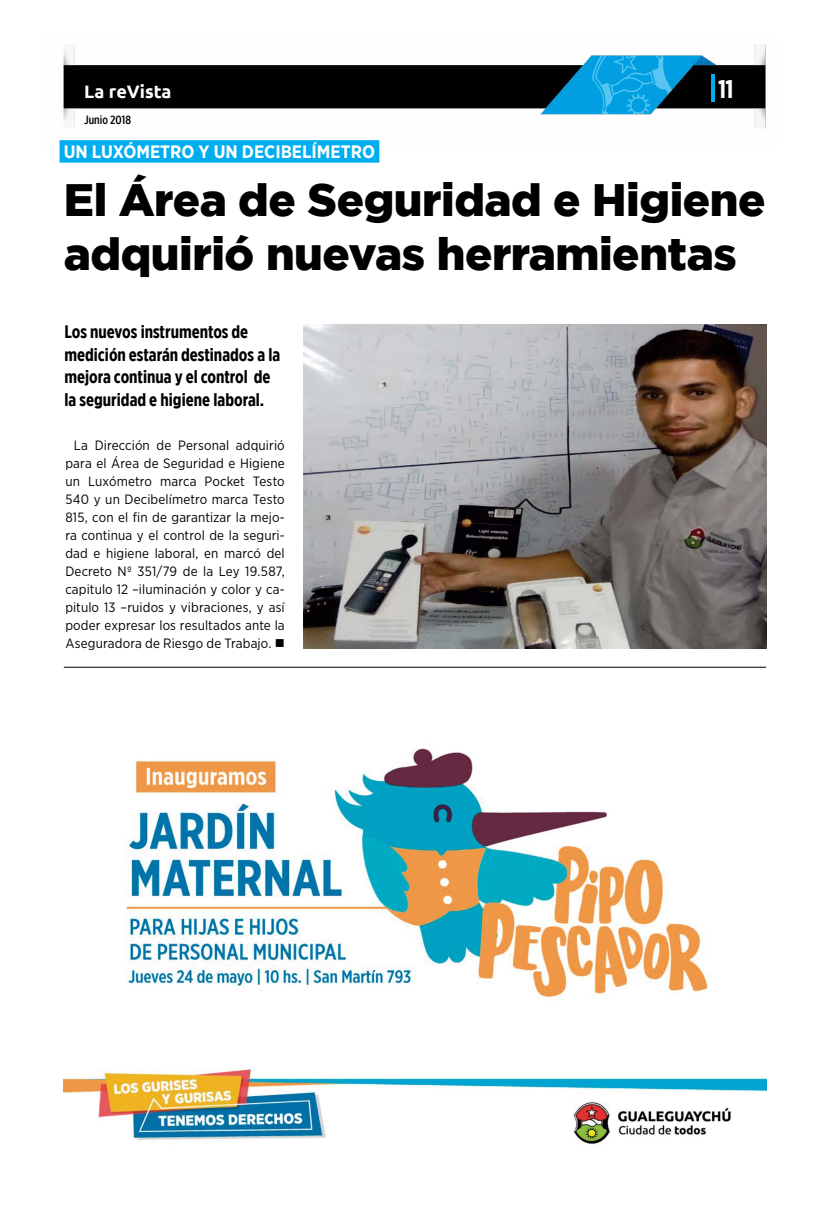
<style>
.page{position:relative;width:830px;height:1212px;background:#fff}
.page>*{position:absolute;margin:0;border:0;box-sizing:border-box;transform-origin:0 0}
.t1{font:900 45.3px/53.4px "Gotham";letter-spacing:-.01em;color:#000}
.t2{font:700 25.5px "Gotham X Narrow";color:#fff}
.t3{font:700 18px/22.5px "Gotham X Narrow";color:#000}
.t4{font:700 18px "Gotham Narrow";color:#fff}
.t5{font:700 18px "Ubuntu";color:#fff}
.t6{font:13.5px/18px "Gotham Narrow";letter-spacing:.01em;color:#000;text-align:justify}
.t7{font:500 12px "Gotham X Narrow";color:#000}
</style>
<div class="page">
<img style="left:59px;top:44px;width:707px;height:104px">
<hr style="left:711px;top:74px;width:3px;height:27px;background:#00aeef">
<img style="left:304px;top:324px;width:461px;height:324px">
<div style="left:60px;top:140px;width:319px;height:23px;background:#00aeef"></div>
<img style="left:64px;top:748px;width:701px;height:397px">
<hr style="left:64px;top:667px;width:701px;height:1px;background:#000">
<h3 class="t5" style="left:84px;top:80px;width:89px">La reVista</h3>
<p class="t7" style="left:84px;top:113px;width:48px">Junio 2018</p>
<h3 class="t4" style="left:64px;top:141px;width:312px">UN LUXÓMETRO Y UN DECIBELÍMETRO</h3>
<h2 class="t2" style="left:717px;top:73px;width:17px">11</h2>
<h1 class="t1" style="left:64px;top:173px;width:703px">El Área de Seguridad e Higiene adquirió nuevas herramientas</h1>
<h3 class="t3" style="left:64px;top:321px;width:217px">Los nuevos instrumentos de medición estarán destinados a la mejora continua y el control de la seguridad e higiene laboral.</h3>
<p class="t6" style="left:65px;top:436px;width:221px;text-indent:9px">La Dirección de Personal adquirió para el Área de Seguridad e Higiene un Luxómetro marca Pocket Testo 540 y un Decibelímetro marca Testo 815, con el fin de garantizar la mejo&shy;ra continua y el control de la seguri&shy;dad e higiene laboral, en marcó del Decreto Nº 351/79 de la Ley 19.587, capitulo 12 –iluminación y color y ca&shy;pitulo 13 –ruidos y vibraciones, y así poder expresar los resultados ante la Aseguradora de Riesgo de Trabajo. ■</p>
</div>
